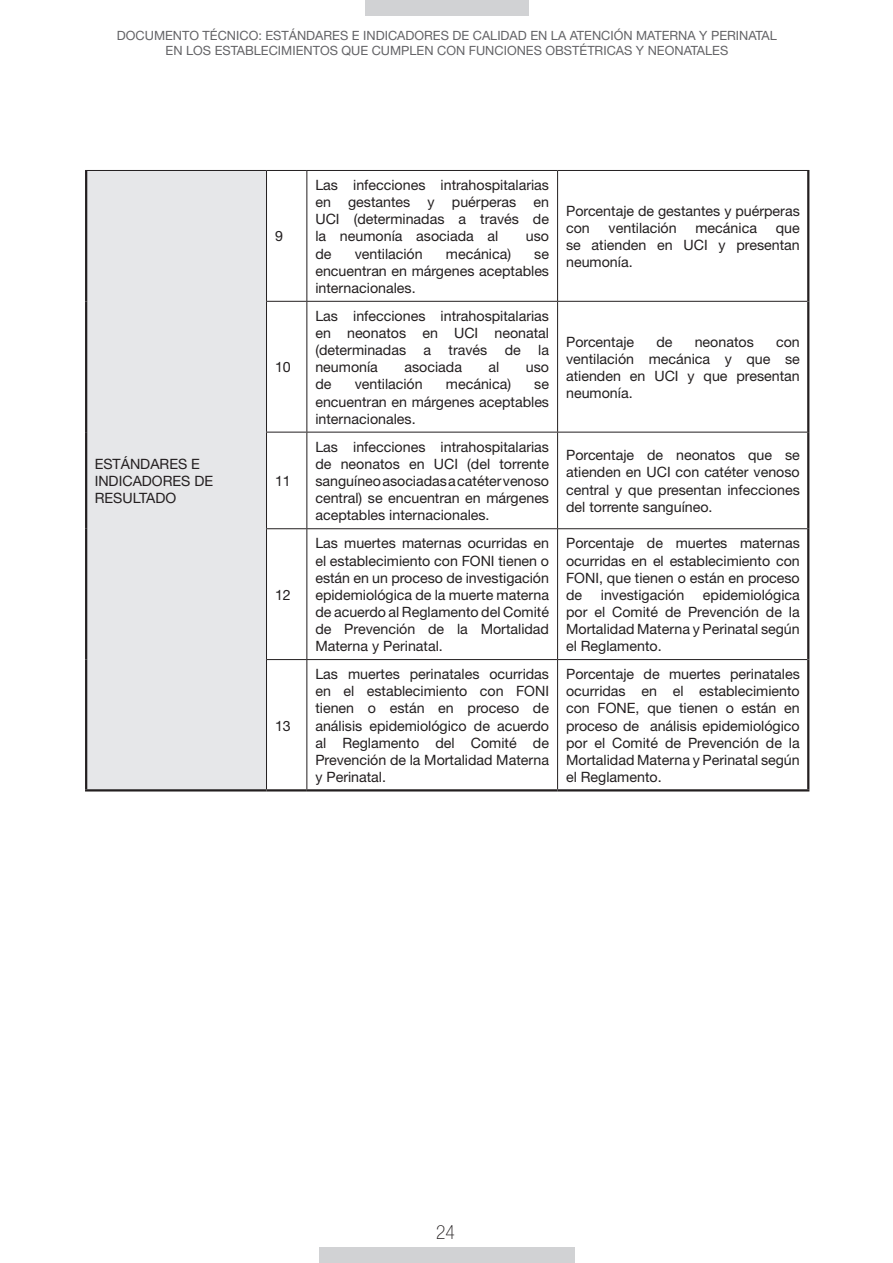
<style>
.page{position:relative;width:893px;height:1263px;background:#fff}
.page>*{position:absolute;margin:0;border:0;box-sizing:border-box;transform-origin:0 0}
.t1{font:100 condensed 19.5px "Helvetica Neue";color:#231f20}
.t2{font:14.25px/17.1px "Helvetica Neue";color:#231f20;text-align:justify}
.t3{font:12.75px/15.3px "Helvetica Neue";color:#636366;text-align:center}
</style>
<div class="page">
<div style="left:365px;top:0;width:164px;height:16px;background:#d1d2d4"></div>
<div style="left:319px;top:1247px;width:255px;height:16px;background:#d1d2d4"></div>
<div style="left:86px;top:170px;width:180px;height:620px;background:#e6e7e9"></div>
<hr style="left:85px;top:171px;width:2px;height:130px;background:#231f20">
<hr style="left:85px;top:301px;width:2px;height:131px;background:#231f20">
<hr style="left:85px;top:432px;width:2px;height:97px;background:#231f20">
<hr style="left:85px;top:529px;width:2px;height:130px;background:#231f20">
<hr style="left:85px;top:659px;width:2px;height:130px;background:#231f20">
<hr style="left:266px;top:171px;width:1px;height:130px;background:#231f20">
<hr style="left:306px;top:171px;width:1px;height:130px;background:#231f20">
<hr style="left:557px;top:171px;width:1px;height:130px;background:#231f20">
<hr style="left:266px;top:302px;width:1px;height:130px;background:#231f20">
<hr style="left:306px;top:302px;width:1px;height:130px;background:#231f20">
<hr style="left:557px;top:302px;width:1px;height:130px;background:#231f20">
<hr style="left:266px;top:432px;width:1px;height:96px;background:#231f20">
<hr style="left:306px;top:432px;width:1px;height:96px;background:#231f20">
<hr style="left:557px;top:432px;width:1px;height:96px;background:#231f20">
<hr style="left:266px;top:529px;width:1px;height:130px;background:#231f20">
<hr style="left:306px;top:529px;width:1px;height:130px;background:#231f20">
<hr style="left:557px;top:529px;width:1px;height:130px;background:#231f20">
<hr style="left:266px;top:660px;width:1px;height:129px;background:#231f20">
<hr style="left:306px;top:660px;width:1px;height:129px;background:#231f20">
<hr style="left:557px;top:660px;width:1px;height:129px;background:#231f20">
<hr style="left:807px;top:171px;width:2px;height:130px;background:#231f20">
<hr style="left:807px;top:301px;width:2px;height:131px;background:#231f20">
<hr style="left:807px;top:432px;width:2px;height:97px;background:#231f20">
<hr style="left:807px;top:529px;width:2px;height:130px;background:#231f20">
<hr style="left:807px;top:659px;width:2px;height:130px;background:#231f20">
<hr style="left:85px;top:170px;width:181px;height:1px;background:#231f20">
<hr style="left:85px;top:789px;width:181px;height:2px;background:#231f20">
<hr style="left:266px;top:170px;width:41px;height:1px;background:#231f20">
<hr style="left:307px;top:170px;width:251px;height:1px;background:#231f20">
<hr style="left:558px;top:170px;width:251px;height:1px;background:#231f20">
<hr style="left:266px;top:301px;width:41px;height:1px;background:#231f20">
<hr style="left:307px;top:301px;width:251px;height:1px;background:#231f20">
<hr style="left:558px;top:301px;width:249px;height:1px;background:#231f20">
<hr style="left:266px;top:432px;width:41px;height:1px;background:#231f20">
<hr style="left:307px;top:432px;width:251px;height:1px;background:#231f20">
<hr style="left:558px;top:432px;width:249px;height:1px;background:#231f20">
<hr style="left:266px;top:528px;width:41px;height:1px;background:#231f20">
<hr style="left:307px;top:528px;width:251px;height:1px;background:#231f20">
<hr style="left:558px;top:528px;width:249px;height:1px;background:#231f20">
<hr style="left:266px;top:659px;width:41px;height:1px;background:#231f20">
<hr style="left:307px;top:659px;width:251px;height:1px;background:#231f20">
<hr style="left:558px;top:659px;width:249px;height:1px;background:#231f20">
<hr style="left:266px;top:789px;width:41px;height:2px;background:#231f20">
<hr style="left:307px;top:789px;width:251px;height:2px;background:#231f20">
<hr style="left:558px;top:789px;width:251px;height:2px;background:#231f20">
<p class="t3" style="left:117px;top:27px;width:661px">DOCUMENTO TÉCNICO: ESTÁNDARES E INDICADORES DE CALIDAD EN LA ATENCIÓN MATERNA Y PERINATAL<br>EN LOS ESTABLECIMIENTOS QUE CUMPLEN CON FUNCIONES OBSTÉTRICAS Y NEONATALES</p>
<p class="t2" style="left:95px;top:455px;width:120px;text-align:left">ESTÁNDARES E<br>INDICADORES DE<br>RESULTADO</p>
<p class="t2" style="left:275px;top:228px;width:9px">9</p>
<p class="t2" style="left:275px;top:358px;width:17px">10</p>
<p class="t2" style="left:275px;top:472px;width:17px">11</p>
<p class="t2" style="left:275px;top:586px;width:17px">12</p>
<p class="t2" style="left:275px;top:717px;width:17px">13</p>
<p class="t2" style="left:315px;top:176px;width:235px">Las infecciones intrahospitalarias en gestantes y puérperas en UCI (determinadas a través de la neumonía asociada al</p>
<p class="t2" style="left:526px;top:228px;width:25px">uso</p>
<p class="t2" style="left:315px;top:245px;width:18px">de</p>
<p class="t2" style="left:355px;top:245px;width:70px">ventilación</p>
<p class="t2" style="left:446px;top:245px;width:67px">mecánica)</p>
<p class="t2" style="left:315px;top:245px;width:235px;text-indent:219px">se encuentran en márgenes aceptables internacionales.</p>
<p class="t2" style="left:315px;top:307px;width:235px">Las infecciones intrahospitalarias en neonatos en UCI neonatal (determinadas a través de la neumonía</p>
<p class="t2" style="left:404px;top:358px;width:59px">asociada</p>
<p class="t2" style="left:488px;top:358px;width:12px">al</p>
<p class="t2" style="left:526px;top:358px;width:25px">uso</p>
<p class="t2" style="left:315px;top:376px;width:18px">de</p>
<p class="t2" style="left:355px;top:376px;width:70px">ventilación</p>
<p class="t2" style="left:446px;top:376px;width:67px">mecánica)</p>
<p class="t2" style="left:315px;top:376px;width:235px;text-indent:219px">se encuentran en márgenes aceptables internacionales.</p>
<p class="t2" style="left:566px;top:202px;width:235px">Porcentaje de gestantes y puérperas con</p>
<p class="t2" style="left:609px;top:219px;width:70px">ventilación</p>
<p class="t2" style="left:695px;top:219px;width:63px">mecánica</p>
<p class="t2" style="left:566px;top:219px;width:235px;text-indent:210px">que se atienden en UCI y presentan neumonía.</p>
<p class="t2" style="left:566px;top:333px;width:70px">Porcentaje</p>
<p class="t2" style="left:656px;top:333px;width:18px">de</p>
<p class="t2" style="left:695px;top:333px;width:61px">neonatos</p>
<p class="t2" style="left:566px;top:333px;width:235px;text-indent:210px">con ventilación mecánica y que se atienden en UCI y que presentan neumonía.</p>
<p class="t2" style="left:315px;top:438px;width:235px">Las infecciones intrahospitalarias de neonatos en UCI (del torrente sanguíneo asociadas a catéter venoso central) se encuentran en márgenes aceptables internacionales.</p>
<p class="t2" style="left:566px;top:447px;width:235px">Porcentaje de neonatos que se atienden en UCI con catéter venoso central y que presentan infecciones del torrente sanguíneo.</p>
<p class="t2" style="left:315px;top:535px;width:235px">Las muertes maternas ocurridas en el establecimiento con FONI tienen o están en un proceso de investigación epidemiológica de la muerte materna de acuerdo al Reglamento del Comité de Prevención de la Mortalidad Materna y Perinatal.</p>
<p class="t2" style="left:566px;top:535px;width:235px">Porcentaje de muertes maternas ocurridas en el establecimiento con FONI, que tienen o están en proceso de</p>
<p class="t2" style="left:566px;top:586px;width:235px;text-indent:137px">epidemiológica por el Comité de Prevención de la Mortalidad Materna y Perinatal según el Reglamento.</p>
<p class="t2" style="left:601px;top:586px;width:85px">investigación</p>
<p class="t2" style="left:315px;top:665px;width:235px">Las muertes perinatales ocurridas en el establecimiento con FONI tienen o están en proceso de análisis epidemiológico de acuerdo al Reglamento del Comité de Prevención de la Mortalidad Materna y Perinatal.</p>
<p class="t2" style="left:566px;top:665px;width:235px">Porcentaje de muertes perinatales ocurridas en el establecimiento con FONE, que tienen o están en proceso de análisis epidemiológico por el Comité de Prevención de la Mortalidad Materna y Perinatal según el Reglamento.</p>
<h1 class="t1" style="left:436px;top:1221px;width:10px">24</h1>
</div>
